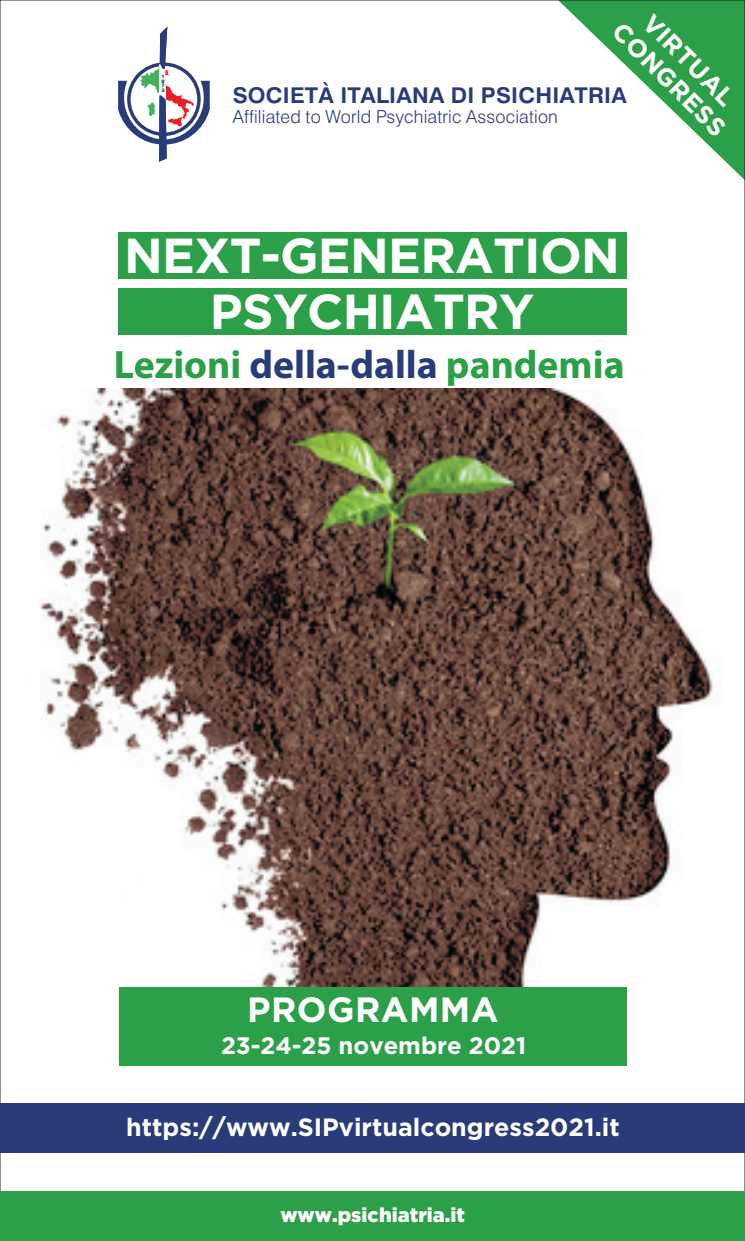
<style>
.page{position:relative;width:745px;height:1241px;background:#fff}
.page>*{position:absolute;margin:0;border:0;box-sizing:border-box;transform-origin:0 0}
.t1{font:700 49.12px/56.1px "Gotham";letter-spacing:-.015em;color:#fff;text-align:center}
.t2{font:700 39.75px "Myriad Pro";color:#2ca048}
.t3{font:700 35px "Gotham";letter-spacing:.01em;color:#fff}
.t4{font:700 25.12px/27.8px "Gotham";color:#fff;text-align:center}
.t5{font:700 25px "Gotham";color:#fff}
.t6{font:700 23.88px "Gotham";color:#fff}
.t7{font:700 21.75px "Swiss 721 BT";letter-spacing:.01em;color:#293c79}
.t8{font:900 20px "Gotham";color:#fff}
.t9{font:300 18px "Swiss 721 BT";letter-spacing:.01em;color:#293c79}
.t10{font:900 4.88px/4.6px "Swiss 721 BT";color:#293c79;text-align:justify}
.s1{color:#293c79}
</style>
<div class="page">
<div style="left:118px;top:232px;width:508px;height:46px;background:#2ca048"></div>
<div style="left:118px;top:289px;width:508px;height:46px;background:#2ca048"></div>
<img style="left:39px;top:389px;width:674px;height:600px">
<svg style="left:560px;top:2px;width:182px;height:176px"></svg>
<div style="left:119px;top:986px;width:506px;height:78px;background:#2ca048"></div>
<svg style="left:118px;top:27px;width:91px;height:135px"></svg>
<div style="left:0;top:1103px;width:744px;height:49px;background:#293c79"></div>
<div style="left:0;top:1191px;width:744px;height:49px;background:#2ca048"></div>
<p class="t10" style="left:161px;top:74px;width:5px">1<br>8<br>7<br>3</p>
<h3 class="t4" style="left:644px;top:-1px;width:150px;rotate:45deg">VIRTUAL<br>CONGRESS</h3>
<p class="t7" style="left:232px;top:86px;width:395px">SOCIETÀ ITALIANA DI PSICHIATRIA</p>
<p class="t9" style="left:232px;top:110px;width:326px">Affiliated to World Psychiatric Association</p>
<h1 class="t1" style="left:124px;top:231px;width:497px">NEXT-GENERATION<br>PSYCHIATRY</h1>
<h2 class="t2" style="left:114px;top:348px;width:512px">Lezioni <span class="s1">della-dalla</span> pandemia</h2>
<h3 class="t3" style="left:247px;top:996px;width:252px">PROGRAMMA</h3>
<h3 class="t6" style="left:221px;top:1036px;width:306px">23-24-25 novembre 2021</h3>
<h3 class="t5" style="left:126px;top:1117px;width:494px">https://www.SIPvirtualcongress2021.it</h3>
<p class="t8" style="left:280px;top:1206px;width:186px">www.psichiatria.it</p>
</div>
